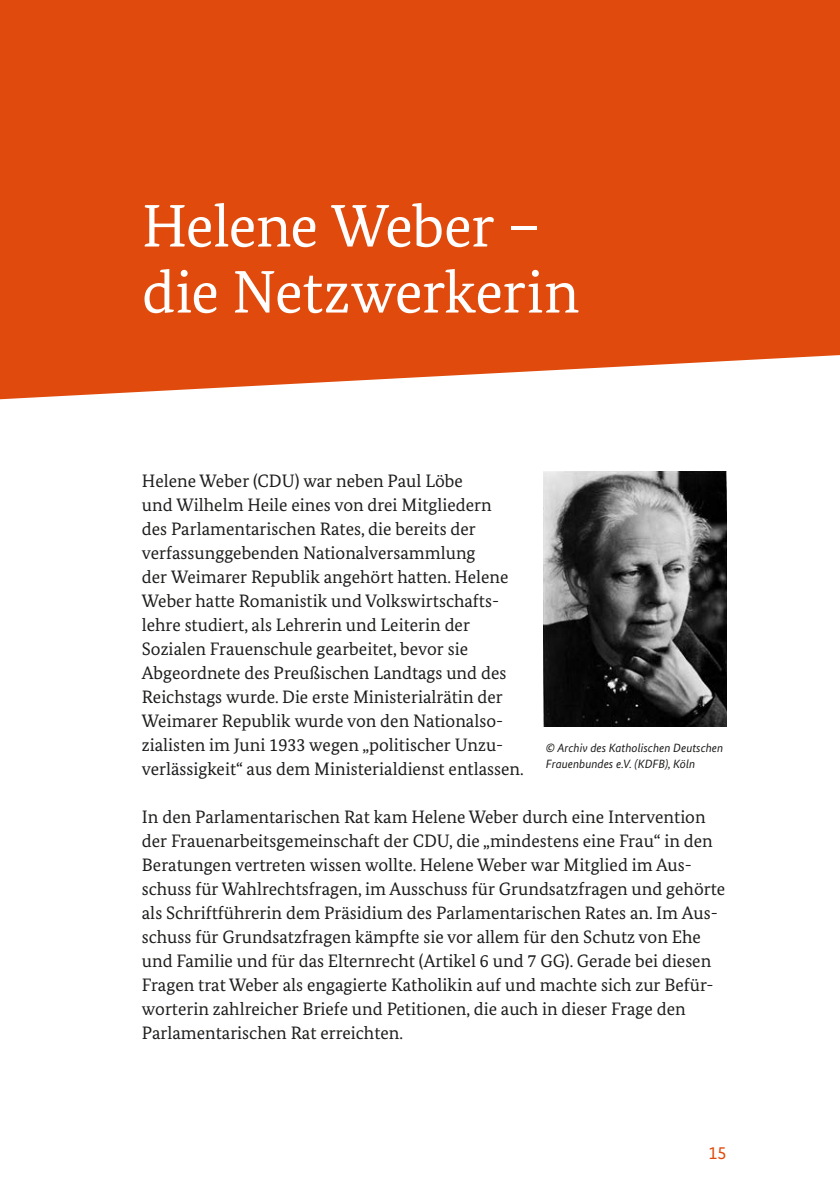
<style>
.page{position:relative;width:840px;height:1191px;background:#fff}
.page>*{position:absolute;margin:0;border:0;box-sizing:border-box;transform-origin:0 0}
.B-Innenseiten_B-01-H1-HL_1_Kapitelstart{font:60px/66px "Bundes Serif";letter-spacing:-.01em;color:#fff}
.B-Innenseiten_B-05-P-FL{font:18px/24px "Bundes Serif";color:#1d1d1b}
.t1{font:18px "Bundes Sans";color:#e04b0d}
.t2{font:italic 12px/16px "Bundes Sans";color:#1d1d1b}
</style>
<div class="page">
<div style="left:0;top:0;width:839px;height:399px;background:#e04b0d"></div>
<img style="left:543px;top:471px;width:183px;height:255px">
<h1 class="B-Innenseiten_B-01-H1-HL_1_Kapitelstart" style="left:142px;top:192px;width:439px">Helene Weber – die Netzwerkerin</h1>
<p class="B-Innenseiten_B-05-P-FL" style="left:142px;top:468px;width:383px">Helene Weber (CDU) war neben Paul Löbe<br>und Wilhelm Heile eines von drei Mitgliedern<br>des Parlamentarischen Rates, die bereits der verfassunggebenden Nationalversammlung<br>der Weimarer Republik angehört hatten. Helene Weber hatte Romanistik und Volkswirtschafts&shy;lehre studiert, als Lehrerin und Leiterin der Sozialen Frauenschule gearbeitet, bevor sie Abgeordnete des Preußischen Landtags und des Reichstags wurde. Die erste Ministerialrätin der Weimarer Republik wurde von den Nationalso&shy;zialisten im Juni 1933 wegen „politischer Unzu&shy;verlässigkeit“ aus dem Ministerialdienst entlassen.</p>
<p class="B-Innenseiten_B-05-P-FL" style="left:142px;top:804px;width:584px">In den Parlamentarischen Rat kam Helene Weber durch eine Intervention der Frauenarbeitsgemeinschaft der CDU, die „mindestens eine Frau“ in den Beratungen vertreten wissen wollte. Helene Weber war Mitglied im Aus&shy;schuss für Wahlrechtsfragen, im Ausschuss für Grundsatzfragen und gehörte als Schriftführerin dem Präsidium des Parlamentarischen Rates an. Im Aus&shy;schuss für Grundsatzfragen kämpfte sie vor allem für den Schutz von Ehe und Familie und für das Elternrecht (Artikel 6 und 7 GG). Gerade bei diesen Fragen trat Weber als engagierte Katholikin auf und machte sich zur Befür&shy;worterin zahlreicher Briefe und Petitionen, die auch in dieser Frage den Parlamentarischen Rat erreichten.</p>
<p class="t2" style="left:545px;top:739px;width:179px">© Archiv des Katholischen Deutschen<br>Frauenbundes e.V. (KDFB), Köln</p>
<p class="t1" style="left:708px;top:1142px;width:19px">15</p>
</div>
